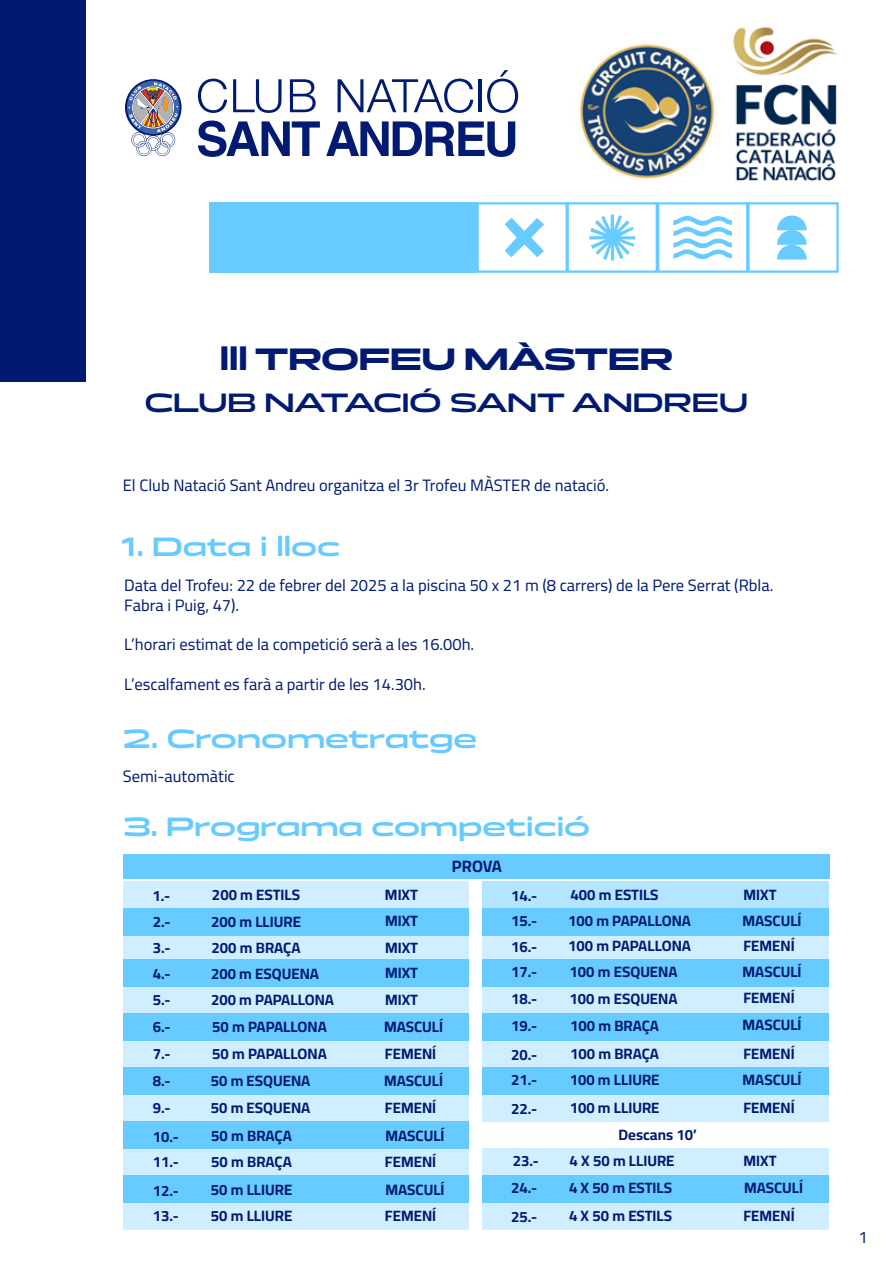
<style>
.page{position:relative;width:893px;height:1263px;background:#fff}
.page>*{position:absolute;margin:0;border:0;box-sizing:border-box;transform-origin:0 0}
.t1{font:700 31.5px "Panchang Variable";color:#001a72}
.t2{font:700 27px "Panchang Variable";color:#67cbff}
.t3{font:700 27px "Panchang Variable";color:#001a72}
.t4{font:16.5px/19.8px "Cairo";color:#001a72}
.t5{font:700 16.5px "Cairo";letter-spacing:-.01em;color:#001a72}
.t6{font:700 15px "Cairo";color:#001a72}
</style>
<div class="page">
<div style="left:0;top:0;width:85px;height:381px;background:#001a72"></div>
<svg style="left:673px;top:216px;width:59px;height:43px"></svg>
<div style="left:209px;top:202px;width:268px;height:70px;background:#67cbff"></div>
<div style="left:476px;top:202px;width:92px;height:71px;border:2px solid #67cbff"></div>
<svg style="left:505px;top:218px;width:39px;height:39px"></svg>
<svg style="left:589px;top:215px;width:46px;height:45px"></svg>
<div style="left:567px;top:202px;width:91px;height:71px;border:2px solid #67cbff"></div>
<div style="left:657px;top:202px;width:91px;height:71px;border:2px solid #67cbff"></div>
<div style="left:747px;top:202px;width:92px;height:71px;border:2px solid #67cbff"></div>
<svg style="left:777px;top:215px;width:30px;height:45px"></svg>
<svg style="left:198px;top:79px;width:29px;height:34px"></svg>
<svg style="left:233px;top:79px;width:48px;height:34px"></svg>
<svg style="left:290px;top:79px;width:26px;height:33px"></svg>
<svg style="left:338px;top:79px;width:135px;height:34px"></svg>
<hr style="left:479px;top:79px;width:3px;height:33px;background:#001b71">
<svg style="left:487px;top:70px;width:31px;height:43px"></svg>
<svg style="left:198px;top:121px;width:122px;height:36px"></svg>
<svg style="left:326px;top:121px;width:189px;height:36px"></svg>
<svg style="left:125px;top:79px;width:57px;height:77px"></svg>
<div style="left:124px;top:854px;width:706px;height:24px;background:#67cbff"></div>
<div style="left:124px;top:881px;width:345px;height:27px;background:#cfeeff"></div>
<div style="left:482px;top:881px;width:347px;height:27px;background:#b3e5ff"></div>
<div style="left:124px;top:935px;width:345px;height:27px;background:#cfeeff"></div>
<div style="left:482px;top:935px;width:347px;height:27px;background:#cfeeff"></div>
<div style="left:124px;top:986px;width:345px;height:27px;background:#cfeeff"></div>
<div style="left:482px;top:986px;width:347px;height:27px;background:#cfeeff"></div>
<div style="left:124px;top:1040px;width:345px;height:27px;background:#cfeeff"></div>
<div style="left:482px;top:1040px;width:347px;height:27px;background:#cfeeff"></div>
<div style="left:124px;top:908px;width:345px;height:27px;background:#67cbff"></div>
<div style="left:482px;top:908px;width:347px;height:27px;background:#67cbff"></div>
<div style="left:124px;top:959px;width:345px;height:27px;background:#67cbff"></div>
<div style="left:482px;top:959px;width:347px;height:27px;background:#67cbff"></div>
<div style="left:124px;top:1013px;width:345px;height:27px;background:#67cbff"></div>
<div style="left:482px;top:1013px;width:347px;height:27px;background:#67cbff"></div>
<div style="left:124px;top:1067px;width:345px;height:27px;background:#67cbff"></div>
<div style="left:482px;top:1067px;width:347px;height:27px;background:#67cbff"></div>
<div style="left:124px;top:1121px;width:345px;height:27px;background:#67cbff"></div>
<div style="left:124px;top:1175px;width:345px;height:27px;background:#67cbff"></div>
<div style="left:482px;top:1175px;width:347px;height:27px;background:#67cbff"></div>
<div style="left:124px;top:1094px;width:345px;height:27px;background:#cfeeff"></div>
<div style="left:482px;top:1094px;width:347px;height:27px;background:#cfeeff"></div>
<div style="left:124px;top:1148px;width:345px;height:27px;background:#cfeeff"></div>
<div style="left:482px;top:1148px;width:347px;height:27px;background:#cfeeff"></div>
<div style="left:124px;top:1202px;width:345px;height:27px;background:#cfeeff"></div>
<div style="left:482px;top:1202px;width:347px;height:27px;background:#cfeeff"></div>
<img style="left:733px;top:26px;width:106px;height:155px">
<img style="left:579px;top:44px;width:136px;height:135px">
<h1 class="t1" style="left:220px;top:340px;width:455px">lll TROFEU MÀSTER</h1>
<h2 class="t3" style="left:145px;top:386px;width:605px">CLUB NATACIÓ SANT ANDREU</h2>
<p class="t4" style="left:123px;top:475px;width:488px">El Club Natació Sant Andreu organitza el 3r Trofeu MÀSTER de natació.</p>
<h2 class="t2" style="left:121px;top:530px;width:220px">1. Data i lloc</h2>
<p class="t4" style="left:124px;top:576px;width:650px">Data del Trofeu: 22 de febrer del 2025 a la piscina 50 x 21 m (8 carrers) de la Pere Serrat (Rbla.<br>Fabra i Puig, 47).</p>
<p class="t4" style="left:124px;top:635px;width:351px">L’horari estimat de la competició serà a les 16.00h.</p>
<p class="t4" style="left:124px;top:675px;width:303px">L’escalfament es farà a partir de les 14.30h.</p>
<h2 class="t2" style="left:123px;top:722px;width:356px">2. Cronometratge</h2>
<p class="t4" style="left:123px;top:766px;width:114px">Semi-automàtic</p>
<h2 class="t2" style="left:123px;top:810px;width:468px">3. Programa competició</h2>
<p class="t5" style="left:452px;top:854px;width:51px">PROVA</p>
<p class="t6" style="left:153px;top:884px;width:19px">1.-</p>
<p class="t6" style="left:212px;top:884px;width:90px">200 m ESTILS</p>
<p class="t6" style="left:385px;top:884px;width:35px">MIXT</p>
<p class="t6" style="left:511px;top:884px;width:28px">14.-</p>
<p class="t6" style="left:570px;top:884px;width:90px">400 m ESTILS</p>
<p class="t6" style="left:743px;top:884px;width:35px">MIXT</p>
<p class="t6" style="left:153px;top:910px;width:19px">2.-</p>
<p class="t6" style="left:211px;top:910px;width:91px">200 m LLIURE</p>
<p class="t6" style="left:385px;top:910px;width:35px">MIXT</p>
<p class="t6" style="left:153px;top:936px;width:19px">3.-</p>
<p class="t6" style="left:212px;top:936px;width:90px">200 m BRAÇA</p>
<p class="t6" style="left:385px;top:936px;width:35px">MIXT</p>
<p class="t6" style="left:153px;top:962px;width:19px">4.-</p>
<p class="t6" style="left:211px;top:962px;width:110px">200 m ESQUENA</p>
<p class="t6" style="left:385px;top:962px;width:35px">MIXT</p>
<p class="t6" style="left:153px;top:989px;width:19px">5.-</p>
<p class="t6" style="left:211px;top:988px;width:125px">200 m PAPALLONA</p>
<p class="t6" style="left:385px;top:988px;width:35px">MIXT</p>
<p class="t6" style="left:153px;top:1016px;width:19px">6.-</p>
<p class="t6" style="left:212px;top:1015px;width:116px">50 m PAPALLONA</p>
<p class="t6" style="left:384px;top:1015px;width:61px">MASCULÍ</p>
<p class="t6" style="left:153px;top:1043px;width:19px">7.-</p>
<p class="t6" style="left:212px;top:1042px;width:116px">50 m PAPALLONA</p>
<p class="t6" style="left:385px;top:1042px;width:53px">FEMENÍ</p>
<p class="t6" style="left:153px;top:1070px;width:19px">8.-</p>
<p class="t6" style="left:211px;top:1069px;width:101px">50 m ESQUENA</p>
<p class="t6" style="left:384px;top:1069px;width:61px">MASCULÍ</p>
<p class="t6" style="left:153px;top:1097px;width:19px">9.-</p>
<p class="t6" style="left:211px;top:1096px;width:101px">50 m ESQUENA</p>
<p class="t6" style="left:385px;top:1096px;width:53px">FEMENÍ</p>
<p class="t6" style="left:153px;top:1125px;width:28px">10.-</p>
<p class="t6" style="left:211px;top:1125px;width:82px">50 m BRAÇA</p>
<p class="t6" style="left:386px;top:1125px;width:61px">MASCULÍ</p>
<p class="t6" style="left:153px;top:1151px;width:28px">11.-</p>
<p class="t6" style="left:211px;top:1150px;width:82px">50 m BRAÇA</p>
<p class="t6" style="left:385px;top:1150px;width:53px">FEMENÍ</p>
<p class="t6" style="left:153px;top:1179px;width:28px">12.-</p>
<p class="t6" style="left:211px;top:1179px;width:83px">50 m LLIURE</p>
<p class="t6" style="left:386px;top:1179px;width:61px">MASCULÍ</p>
<p class="t6" style="left:153px;top:1205px;width:28px">13.-</p>
<p class="t6" style="left:211px;top:1204px;width:83px">50 m LLIURE</p>
<p class="t6" style="left:385px;top:1204px;width:53px">FEMENÍ</p>
<p class="t6" style="left:511px;top:910px;width:28px">15.-</p>
<p class="t6" style="left:568px;top:909px;width:125px">100 m PAPALLONA</p>
<p class="t6" style="left:742px;top:909px;width:61px">MASCULÍ</p>
<p class="t6" style="left:511px;top:935px;width:28px">16.-</p>
<p class="t6" style="left:568px;top:935px;width:125px">100 m PAPALLONA</p>
<p class="t6" style="left:743px;top:935px;width:53px">FEMENÍ</p>
<p class="t6" style="left:511px;top:961px;width:28px">17.-</p>
<p class="t6" style="left:570px;top:960px;width:110px">100 m ESQUENA</p>
<p class="t6" style="left:742px;top:960px;width:61px">MASCULÍ</p>
<p class="t6" style="left:511px;top:988px;width:28px">18.-</p>
<p class="t6" style="left:570px;top:987px;width:110px">100 m ESQUENA</p>
<p class="t6" style="left:743px;top:987px;width:53px">FEMENÍ</p>
<p class="t6" style="left:511px;top:1015px;width:28px">19.-</p>
<p class="t6" style="left:570px;top:1014px;width:90px">100 m BRAÇA</p>
<p class="t6" style="left:742px;top:1014px;width:61px">MASCULÍ</p>
<p class="t6" style="left:511px;top:1043px;width:28px">20.-</p>
<p class="t6" style="left:570px;top:1043px;width:90px">100 m BRAÇA</p>
<p class="t6" style="left:743px;top:1042px;width:53px">FEMENÍ</p>
<p class="t6" style="left:511px;top:1069px;width:28px">21.-</p>
<p class="t6" style="left:570px;top:1068px;width:91px">100 m LLIURE</p>
<p class="t6" style="left:742px;top:1068px;width:61px">MASCULÍ</p>
<p class="t6" style="left:511px;top:1097px;width:28px">22.-</p>
<p class="t6" style="left:570px;top:1097px;width:91px">100 m LLIURE</p>
<p class="t6" style="left:743px;top:1096px;width:53px">FEMENÍ</p>
<p class="t6" style="left:618px;top:1124px;width:80px">Descans 10’</p>
<p class="t6" style="left:513px;top:1150px;width:28px">23.-</p>
<p class="t6" style="left:570px;top:1149px;width:106px">4 X 50 m LLIURE</p>
<p class="t6" style="left:743px;top:1149px;width:35px">MIXT</p>
<p class="t6" style="left:511px;top:1177px;width:28px">24.-</p>
<p class="t6" style="left:569px;top:1176px;width:105px">4 X 50 m ESTILS</p>
<p class="t6" style="left:744px;top:1176px;width:61px">MASCULÍ</p>
<p class="t6" style="left:511px;top:1205px;width:28px">25.-</p>
<p class="t6" style="left:569px;top:1205px;width:105px">4 X 50 m ESTILS</p>
<p class="t6" style="left:743px;top:1204px;width:53px">FEMENÍ</p>
<p class="t4" style="left:858px;top:1228px;width:11px">1</p>
</div>
